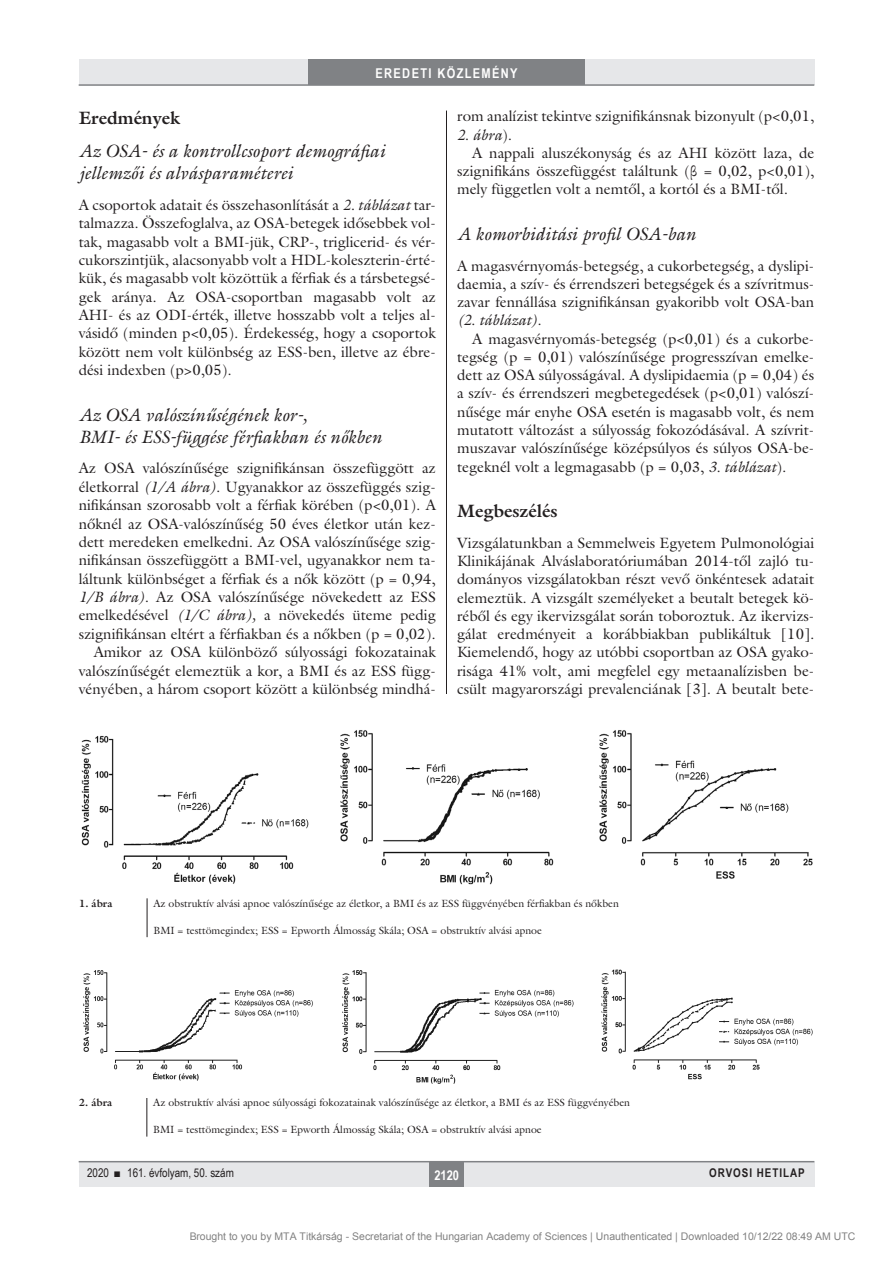
<style>
.page{position:relative;width:893px;height:1263px;background:#fff}
.page>*{position:absolute;margin:0;border:0;box-sizing:border-box;transform-origin:0 0}
.alcimkurziv{font:italic 18px/21.9px "Galliard Reg";color:#231f20}
.alcimbold{font:700 18px "Galliard Reg";color:#231f20}
.Body_tompa{font:15px/18.3px "Galliard Reg";color:#231f20;text-align:justify}
.Body_Text{font:15px/18.3px "Galliard Reg";color:#231f20;text-align:justify}
.body-s{font:15px/18.3px "Galliard Reg";color:#231f20;text-align:justify}
.Body_Text-2{font:italic 15px "Galliard Reg";color:#231f20}
.t1{font:700 13.5px "Arial Narrow";letter-spacing:.1em;color:#fff}
.t2{font:12px "Arial Narrow";color:#231f20}
.t3{font:700 12px "Arial Narrow";letter-spacing:.08em;color:#231f20}
.kepalairas2{font:10.5px "Galliard Reg";color:#231f20}
.t4{font:10.5px "Arial";color:rgb(0 0 0/.5)}
.kepalairas1{font:700 10.5px "Galliard Reg";color:#231f20}
.s1{font-style:italic}
.s2{font-style:normal}
.s3{font-family:"Garamond Premr Pro"}
</style>
<div class="page">
<div style="left:79px;top:1161px;width:735px;height:25px;background:#e6e7e9"></div>
<hr style="left:79px;top:1161px;width:735px;height:1px;background:#808285">
<div style="left:430px;top:1161px;width:34px;height:25px;background:#808285"></div>
<div style="left:79px;top:60px;width:735px;height:25px;background:#e6e7e9"></div>
<div style="left:308px;top:60px;width:277px;height:25px;background:#808285"></div>
<hr style="left:79px;top:84px;width:735px;height:2px;background:#808285">
<hr style="left:446px;top:111px;width:1px;height:1026px;background:#231f20">
<img style="left:81px;top:727px;width:732px;height:159px">
<div style="left:79px;top:898px;width:736px;height:68px;background:#fff"></div>
<hr style="left:147px;top:898px;width:1px;height:39px;background:#231f20">
<hr style="left:146px;top:1098px;width:1px;height:38px;background:#231f20">
<img style="left:83px;top:967px;width:730px;height:119px">
<p class="t1" style="left:375px;top:63px;width:144px">EREDETI KÖZLEMÉNY</p>
<p class="alcimbold" style="left:79px;top:106px;width:103px">Eredmények</p>
<p class="alcimkurziv" style="left:79px;top:140px;width:308px">Az OSA- és a kontrollcsoport demográfiai jellemzői és alvásparaméterei</p>
<p class="body-s" style="left:79px;top:195px;width:359px">A csoportok adatait és összehasonlítását a <span class="s1">2. táblázat</span> tar&shy;talmazza. Összefoglalva, az OSA-betegek idősebbek vol&shy;tak, magasabb volt a BMI-jük, CRP-, triglicerid- és vér&shy;cukorszintjük, alacsonyabb volt a HDL-koleszterin-érté&shy;kük, és magasabb volt közöttük a férfiak és a társbetegsé&shy;gek aránya. Az OSA-csoportban magasabb volt az AHI- és az ODI-érték, illetve hosszabb volt a teljes al&shy;vásidő (minden p&lt;0,05). Érdekesség, hogy a csoportok között nem volt különbség az ESS-ben, illetve az ébre&shy;dési indexben (p&gt;0,05).</p>
<p class="alcimkurziv" style="left:79px;top:404px;width:305px">Az OSA valószínűségének kor-,<br>BMI- és ESS-függése férfiakban és nőkben</p>
<p class="Body_tompa" style="left:79px;top:459px;width:359px">Az OSA valószínűsége szignifikánsan összefüggött az életkorral <span class="s1">(1/A ábra)</span>. Ugyanakkor az összefüggés szig&shy;nifikánsan szorosabb volt a férfiak körében (p&lt;0,01). A nőknél az OSA-valószínűség 50 éves életkor után kez&shy;dett meredeken emelkedni. Az OSA valószínűsége szig&shy;nifikánsan összefüggött a BMI-vel, ugyanakkor nem ta&shy;láltunk különbséget a férfiak és a nők között (p = 0,94, <span class="s1">1/B ábra)</span>. Az OSA valószínűsége növekedett az ESS emelkedésével <span class="s1">(1/C ábra),</span> a növekedés üteme pedig szignifikánsan eltért a férfiakban és a nőkben (p = 0,02).</p>
<p class="Body_Text" style="left:79px;top:643px;width:359px;text-indent:15px">Amikor az OSA különböző súlyossági fokozatainak valószínűségét elemeztük a kor, a BMI és az ESS függ&shy;vényében, a három csoport között a különbség mindhá-</p>
<p class="Body_Text" style="left:457px;top:107px;width:359px">rom analízist tekintve szignifikánsnak bizonyult (p&lt;0,01,</p>
<p class="Body_Text-2" style="left:457px;top:125px;width:56px">2. ábra<span class="s2">).</span></p>
<p class="Body_Text" style="left:457px;top:143px;width:359px;text-indent:15px">A nappali aluszékonyság és az AHI között laza, de szignifikáns összefüggést találtunk (<span class="s3">β</span> = 0,02, p&lt;0,01), mely független volt a nemtől, a kortól és a BMI-től.</p>
<p class="alcimkurziv" style="left:457px;top:223px;width:240px">A komorbiditási profil OSA-ban</p>
<p class="Body_tompa" style="left:457px;top:256px;width:359px">A magasvérnyomás-betegség, a cukorbetegség, a dyslipi&shy;daemia, a szív- és érrendszeri betegségek és a szívritmus&shy;zavar fennállása szignifikánsan gyakoribb volt OSA-ban <span class="s1">(2. táblázat)</span>.</p>
<p class="Body_Text" style="left:457px;top:329px;width:359px;text-indent:15px">A magasvérnyomás-betegség (p&lt;0,01) és a cukorbe&shy;tegség (p = 0,01) valószínűsége progresszívan emelke&shy;dett az OSA súlyosságával. A dyslipidaemia (p = 0,04) és a szív- és érrendszeri megbetegedések (p&lt;0,01) valószí&shy;nűsége már enyhe OSA esetén is magasabb volt, és nem mutatott változást a súlyosság fokozódásával. A szívrit&shy;muszavar valószínűsége középsúlyos és súlyos OSA-be&shy;tegeknél volt a legmagasabb (p = 0,03, <span class="s1">3. táblázat</span>).</p>
<p class="alcimbold" style="left:457px;top:500px;width:102px">Megbeszélés</p>
<p class="Body_tompa" style="left:457px;top:533px;width:359px">Vizsgálatunkban a Semmelweis Egyetem Pulmonológiai Klinikájának Alváslaboratóriumában 2014-től zajló tu&shy;dományos vizsgálatokban részt vevő önkéntesek adatait elemeztük. A vizsgált személyeket a beutalt betegek kö&shy;réből és egy ikervizsgálat során toboroztuk. Az ikervizs&shy;gálat eredményeit a korábbiakban publikáltuk [10].<br>Kiemelendő, hogy az utóbbi csoportban az OSA gyako&shy;risága 41% volt, ami megfelel egy metaanalízisben be&shy;csült magyarországi prevalenciának [3]. A beutalt bete-</p>
<p class="kepalairas1" style="left:79px;top:896px;width:35px">1. ábra</p>
<p class="kepalairas2" style="left:153px;top:896px;width:467px">Az obstruktív alvási apnoe valószínűsége az életkor, a BMI és az ESS függvényében férfiakban és nőkben</p>
<p class="kepalairas2" style="left:153px;top:923px;width:390px">BMI = testtömegindex; ESS = Epworth Álmosság Skála; OSA = obstruktív alvási apnoe</p>
<p class="kepalairas1" style="left:79px;top:1096px;width:35px">2. ábra</p>
<p class="kepalairas2" style="left:153px;top:1096px;width:478px">Az obstruktív alvási apnoe súlyossági fokozatainak valószínűsége az életkor, a BMI és az ESS függvényében</p>
<p class="kepalairas2" style="left:153px;top:1123px;width:390px">BMI = testtömegindex; ESS = Epworth Álmosság Skála; OSA = obstruktív alvási apnoe</p>
<p class="t2" style="left:87px;top:1164px;width:148px">2020 ■ 161. évfolyam, 50. szám</p>
<p class="t1" style="left:434px;top:1165px;width:26px">2120</p>
<p class="t3" style="left:709px;top:1164px;width:97px">ORVOSI HETILAP</p>
<p class="t4" style="left:189px;top:1231px;width:668px">Brought to you by MTA Titkárság - Secretariat of the Hungarian Academy of Sciences | Unauthenticated | Downloaded 10/12/22 08:49 AM UTC</p>
</div>
